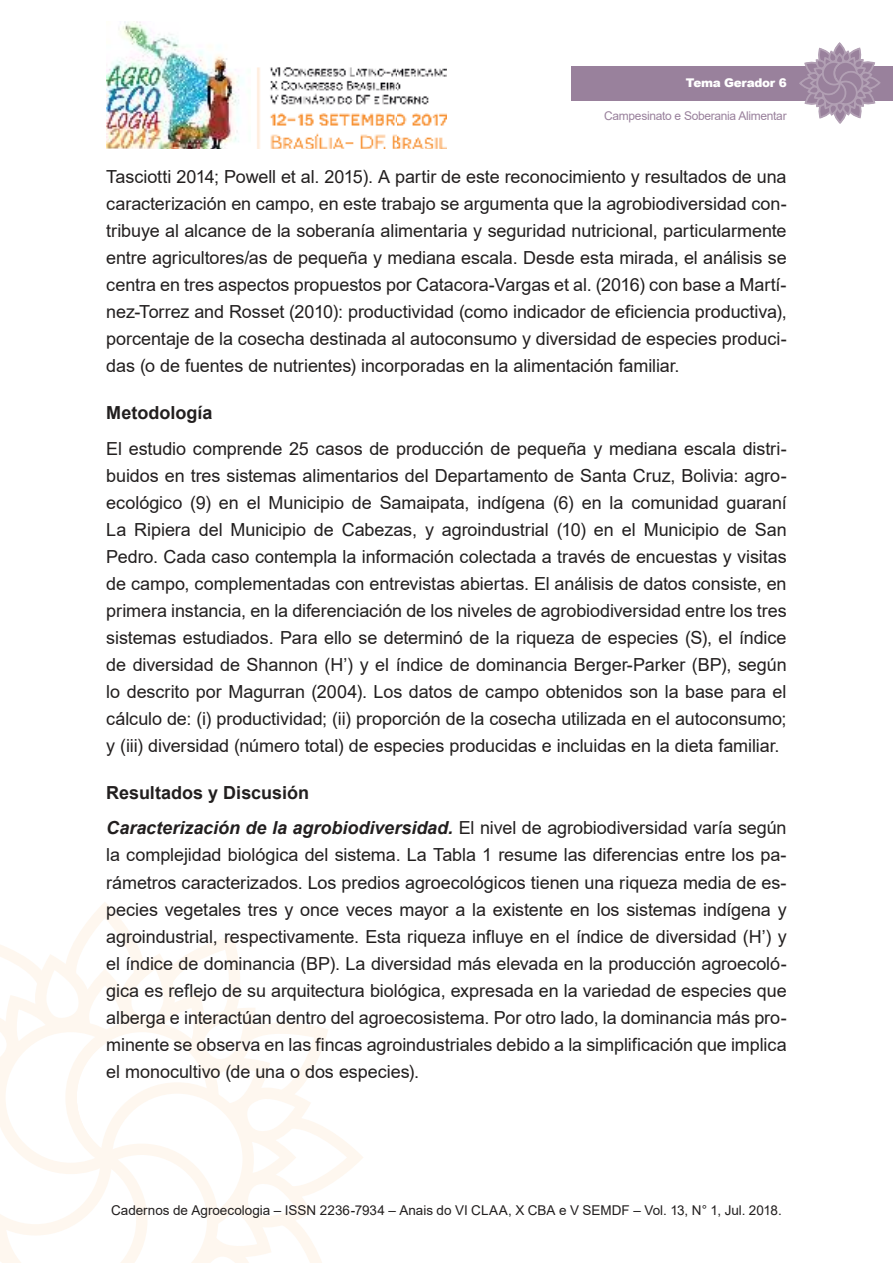
<style>
.page{position:relative;width:893px;height:1263px;background:#fff}
.page>*{position:absolute;margin:0;border:0;box-sizing:border-box;transform-origin:0 0}
.t1{font:18px/27px "Arial";letter-spacing:-.005em;color:#221f1f;text-align:justify}
.t2{font:italic 700 18px/35.5px "Arial";color:#221f1f}
.t3{font:700 18px "Arial";color:#221f1f}
.t4{font:13.5px "Arial";color:#221f1f}
.t5{font:12px "Arial";letter-spacing:-.025em;color:#99819c}
.t6{font:900 12px "Arial";letter-spacing:-.025em;color:#fff}
.s1{font-style:normal}
.s2{font-weight:400;font-style:normal}
</style>
<div class="page">
<img style="left:106px;top:21px;width:340px;height:128px">
<svg style="left:0;top:910px;width:363px;height:353px"></svg>
<div style="left:571px;top:66px;width:322px;height:34px;background:#99819c"></div>
<svg style="left:798px;top:43px;width:83px;height:81px"></svg>
<p class="t6" style="left:686px;top:76px;width:102px">Tema Gerador 6</p>
<p class="t5" style="left:604px;top:112px;width:184px">Campesinato e Soberania Alimentar</p>
<p class="t1" style="left:106px;top:165px;width:682px">Tasciotti 2014; Powell et al. 2015). A partir de este reconocimiento y resultados de una caracterización en campo, en este trabajo se argumenta que la agrobiodiversidad con&shy;tribuye al alcance de la soberanía alimentaria y seguridad nutricional, particularmente entre agricultores/as de pequeña y mediana escala. Desde esta mirada, el análisis se centra en tres aspectos propuestos por Catacora-Vargas et al. (2016) con base a Martí&shy;nez-Torrez and Rosset (2010): productividad (como indicador de eficiencia productiva), porcentaje de la cosecha destinada al autoconsumo y diversidad de especies produci&shy;das (o de fuentes de nutrientes) incorporadas en la alimentación familiar.</p>
<p class="t3" style="left:106px;top:406px;width:108px">Metodología</p>
<p class="t1" style="left:106px;top:437px;width:682px">El estudio comprende 25 casos de producción de pequeña y mediana escala distri&shy;buidos en tres sistemas alimentarios del Departamento de Santa Cruz, Bolivia: agro&shy;ecológico (9) en el Municipio de Samaipata, indígena (6) en la comunidad guaraní La Ripiera del Municipio de Cabezas, y agroindustrial (10) en el Municipio de San Pedro. Cada caso contempla la información colectada a través de encuestas y visitas de campo, complementadas con entrevistas abiertas. El análisis de datos consiste, en primera instancia, en la diferenciación de los niveles de agrobiodiversidad entre los tres sistemas estudiados. Para ello se determinó de la riqueza de especies (S), el índice de diversidad de Shannon (H’) y el índice de dominancia Berger-Parker (BP), según lo descrito por Magurran (2004). Los datos de campo obtenidos son la base para el cálculo de: (i) productividad; (ii) proporción de la cosecha utilizada en el autoconsumo; y (iii) diversidad (número total) de especies producidas e incluidas en la dieta familiar.</p>
<p class="t2" style="left:106px;top:776px;width:682px"><span class="s1">Resultados y Discusión<br></span>Caracterización de la agrobiodiversidad. <span class="s2">El nivel de agrobiodiversidad varía según</span></p>
<p class="t1" style="left:106px;top:843px;width:682px">la complejidad biológica del sistema. La Tabla 1 resume las diferencias entre los pa&shy;rámetros caracterizados. Los predios agroecológicos tienen una riqueza media de es&shy;pecies vegetales tres y once veces mayor a la existente en los sistemas indígena y agroindustrial, respectivamente. Esta riqueza influye en el índice de diversidad (H’) y el índice de dominancia (BP). La diversidad más elevada en la producción agroecoló&shy;gica es reflejo de su arquitectura biológica, expresada en la variedad de especies que alberga e interactúan dentro del agroecosistema. Por otro lado, la dominancia más pro&shy;minente se observa en las fincas agroindustriales debido a la simplificación que implica el monocultivo (de una o dos especies).</p>
<p class="t4" style="left:111px;top:1205px;width:672px">Cadernos de Agroecologia – ISSN 2236-7934 – Anais do VI CLAA, X CBA e V SEMDF – Vol. 13, N° 1, Jul. 2018.</p>
</div>
